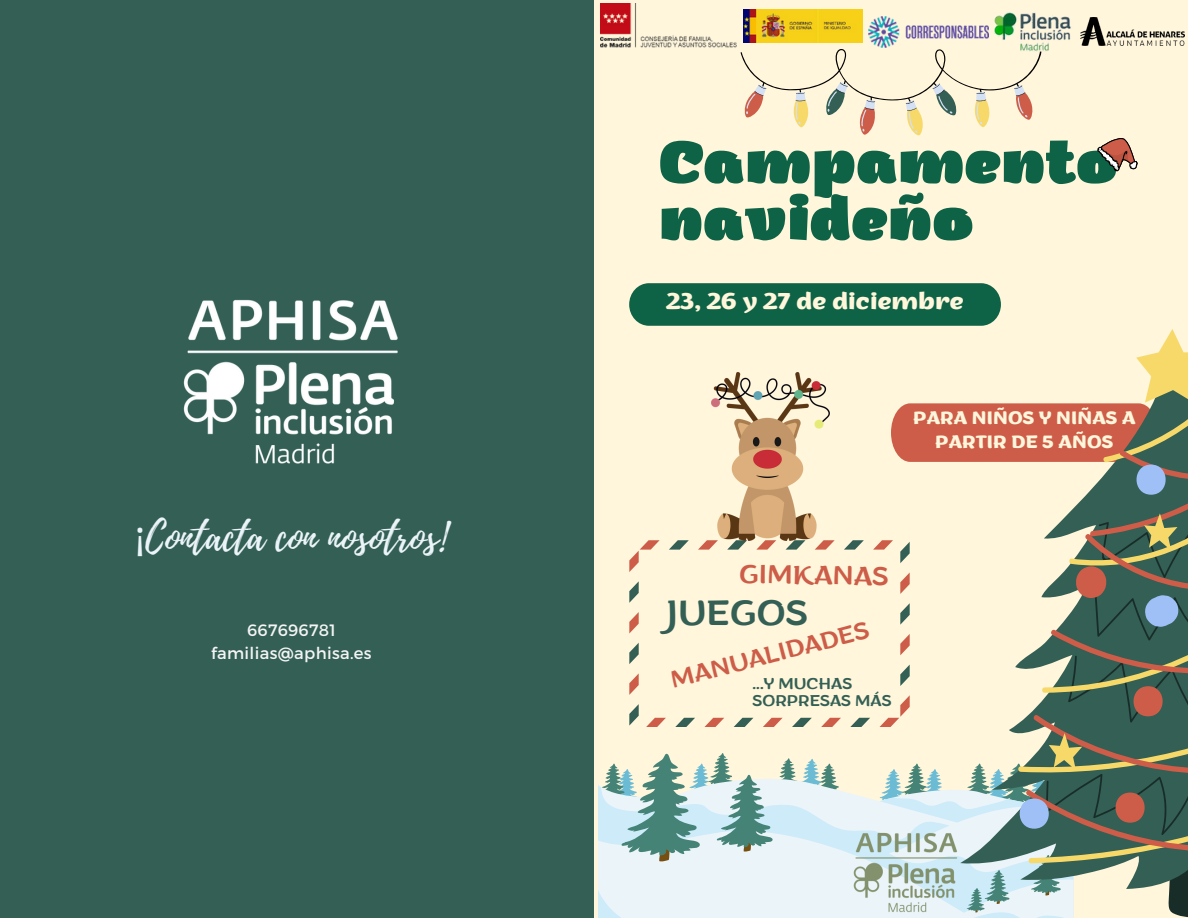
<style>
.page{position:relative;width:1188px;height:918px;background:#fff6db}
.page>*{position:absolute;margin:0;border:0;box-sizing:border-box;transform-origin:0 0}
.t1{font:800 57px/56.8px "ZT Arturo";color:#0e6347}
.t2{font:39.3px "Playlist Script";color:#ebf4f9}
.t3{font:35.7px "ZT Arturo";color:#335f55}
.t4{font:26.4px "ZT Arturo";color:#cd5d48}
.t5{font:24.3px "ZT Arturo";color:#cd5d48}
.t6{font:700 22.95px "ZT Arturo";color:#fff6db}
.t7{font:700 18px/24.8px "ZT Arturo";color:#fff6db;text-align:center}
.t8{font:16.5px "Montserrat";letter-spacing:.02em;color:#f4f4f4}
.t9{font:15.9px/16.8px "ZT Arturo";color:#335f55}
.s1{font-family:"Noto Sans"}
</style>
<div class="page">
<div style="left:0;top:0;width:594px;height:918px;background:#335f55"></div>
<div style="left:629px;top:283px;width:372px;height:43px;background:#0e6347;border-radius:21px"></div>
<svg style="left:891px;top:403px;width:69px;height:59px;background:#d06751"></svg>
<svg style="left:598px;top:785px;width:476px;height:133px;background:#dfeff6"></svg>
<svg style="left:659px;top:911px;width:390px;height:2px"></svg>
<svg style="left:620px;top:753px;width:441px;height:158px;fill:#ebf4f9"></svg>
<svg style="left:1168px;top:889px;width:20px;height:29px"></svg>
<svg style="left:960px;top:403px;width:228px;height:486px"></svg>
<svg style="left:1017px;top:407px;width:32px;height:456px;background:#ac7360"></svg>
<svg style="left:1049px;top:329px;width:139px;height:537px"></svg>
<svg style="left:1015px;top:465px;width:173px;height:364px;fill:#335f55"></svg>
<img style="left:743px;top:9px;width:120px;height:34px">
<img style="left:869px;top:16px;width:119px;height:32px">
<img style="left:991px;top:12px;width:80px;height:39px">
<img style="left:1081px;top:18px;width:103px;height:28px">
<img style="left:601px;top:4px;width:136px;height:44px">
<img style="left:850px;top:831px;width:111px;height:87px">
<img style="left:183px;top:299px;width:215px;height:165px">
<svg style="left:629px;top:540px;width:280px;height:187px"></svg>
<img style="left:712px;top:373px;width:118px;height:167px">
<svg style="left:741px;top:49px;width:300px;height:87px"></svg>
<svg style="left:1097px;top:138px;width:41px;height:34px"></svg>
<p class="t2" style="left:135px;top:509px;width:313px"><span class="s1">¡</span>Contacta con nosotros!</p>
<h1 class="t8" style="left:247px;top:620px;width:90px">667696781</h1>
<h5 class="t8" style="left:211px;top:642px;width:162px">familias@aphisa.es</h5>
<p class="t1" style="left:659px;top:141px;width:460px">Campamento navideño</p>
<p class="t6" style="left:666px;top:292px;width:299px">23, 26 y 27 de diciembre</p>
<h3 class="t7" style="left:913px;top:407px;width:224px">PARA NIÑOS Y NIÑAS A<br>PARTIR DE 5 AÑOS</h3>
<p class="t4" style="left:739px;top:563px;width:151px;rotate:1deg">GIMKANAS</p>
<h6 class="t3" style="left:667px;top:598px;width:142px">JUEGOS</h6>
<p class="t5" style="left:669px;top:670px;width:205px;rotate:-14deg">MANUALIDADES</p>
<h4 class="t9" style="left:753px;top:677px;width:141px">...Y MUCHAS<br>SORPRESAS MÁS</h4>
</div>
